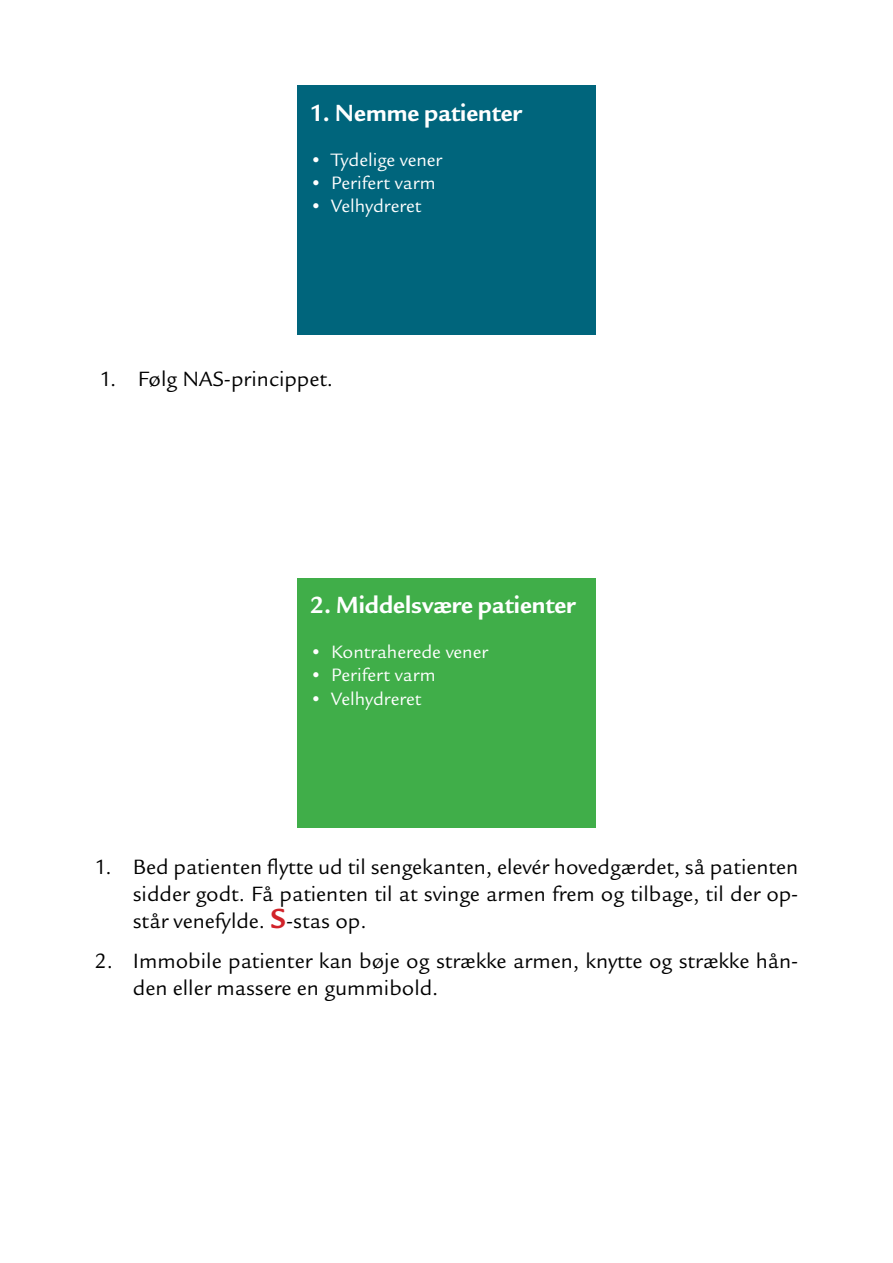
<style>
.page{position:relative;width:893px;height:1263px;background:#fff}
.page>*{position:absolute;margin:0;border:0;box-sizing:border-box;transform-origin:0 0}
.Overskrift_-_boks{font:700 25.5px "Legacy Sans ITC Std";color:#fff}
.t1{font:22.5px/27px "Legacy Sans ITC Std";color:#000;text-align:justify}
.t2{font:19.5px "Legacy Sans ITC Std";color:#fff}
.s1{font-weight:700;font-size:30px;color:#d1232a}
</style>
<div class="page">
<div style="left:297px;top:86px;width:299px;height:249px;background:#00657c"></div>
<div style="left:297px;top:578px;width:299px;height:249px;background:#40ae49"></div>
<p class="Overskrift_-_boks" style="left:310px;top:98px;width:214px">1. Nemme patienter</p>
<p class="t2" style="left:310px;top:148px;width:134px">• Tydelige vener</p>
<p class="t2" style="left:310px;top:172px;width:127px">• Perifert varm</p>
<p class="t2" style="left:310px;top:195px;width:113px">• Velhydreret</p>
<p class="t1" style="left:99px;top:365px;width:235px">1. Følg NAS-princippet.</p>
<p class="Overskrift_-_boks" style="left:310px;top:590px;width:267px">2. Middelsvære patienter</p>
<p class="t2" style="left:310px;top:641px;width:179px">• Kontraherede vener</p>
<p class="t2" style="left:310px;top:664px;width:127px">• Perifert varm</p>
<p class="t2" style="left:310px;top:688px;width:113px">• Velhydreret</p>
<p class="t1" style="left:133px;top:853px;width:667px;text-indent:-38px">1. Bed patienten flytte ud til sengekanten, elevér hovedgærdet, så patienten sidder godt. Få patienten til at svinge armen frem og tilbage, til der op&shy;står venefylde. <span class="s1">S</span>-stas op.</p>
<p class="t1" style="left:133px;top:947px;width:667px;text-indent:-38px">2. Immobile patienter kan bøje og strække armen, knytte og strække hån&shy;den eller massere en gummibold.</p>
</div>
